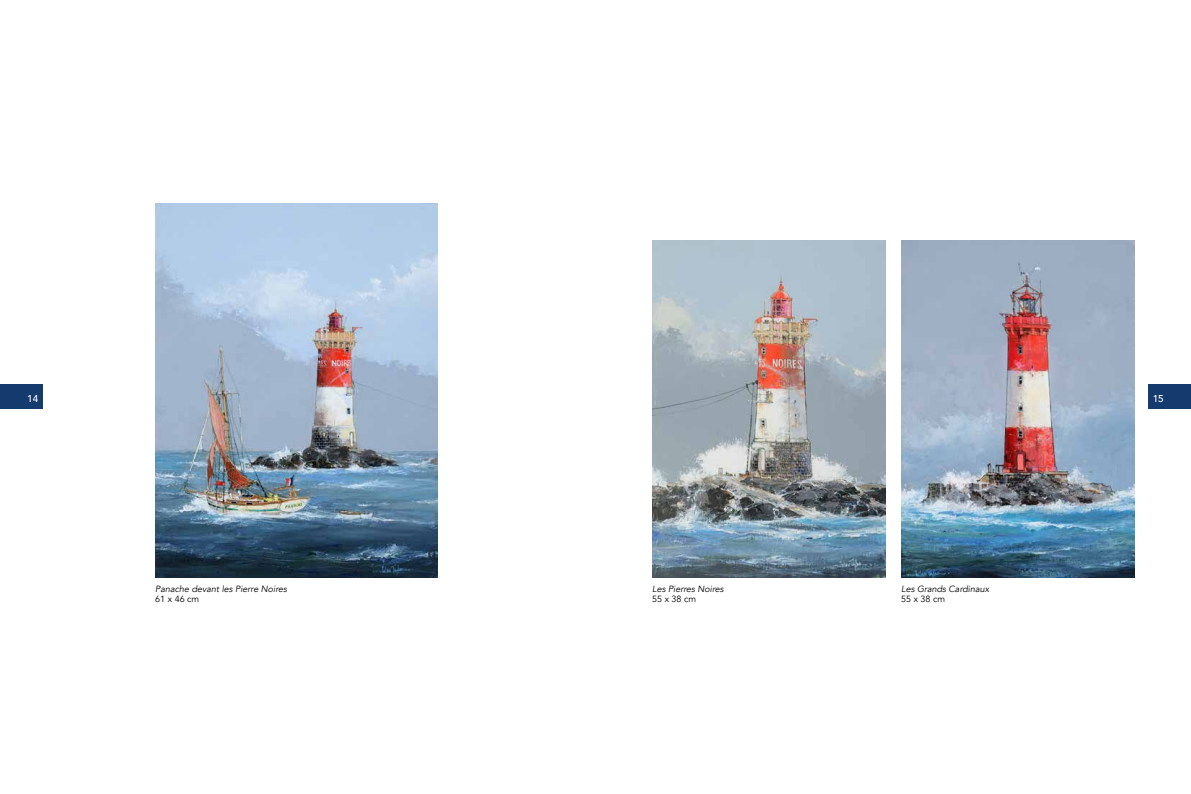
<style>
.page{position:relative;width:1191px;height:794px;background:#fff}
.page>*{position:absolute;margin:0;border:0;box-sizing:border-box;transform-origin:0 0}
.t1{font:500 10px "Avenir";color:#fff}
.t2{font:italic 9px "Avenir";color:#000}
.t3{font:9px "Avenir";color:#000}
</style>
<div class="page">
<img style="left:155px;top:204px;width:282px;height:374px">
<img style="left:652px;top:240px;width:233px;height:338px">
<img style="left:901px;top:240px;width:233px;height:338px">
<div style="left:0;top:385px;width:43px;height:24px;background:#143a6e"></div>
<div style="left:1148px;top:385px;width:43px;height:24px;background:#143a6e"></div>
<p class="t1" style="left:27px;top:390px;width:13px">14</p>
<p class="t1" style="left:1152px;top:390px;width:13px">15</p>
<p class="t2" style="left:155px;top:584px;width:133px">Panache devant les Pierre Noires</p>
<p class="t3" style="left:155px;top:593px;width:45px">61 x 46 cm</p>
<p class="t2" style="left:652px;top:584px;width:73px">Les Pierres Noires</p>
<p class="t3" style="left:652px;top:593px;width:45px">55 x 38 cm</p>
<p class="t2" style="left:901px;top:584px;width:89px">Les Grands Cardinaux</p>
<p class="t3" style="left:901px;top:593px;width:45px">55 x 38 cm</p>
</div>
